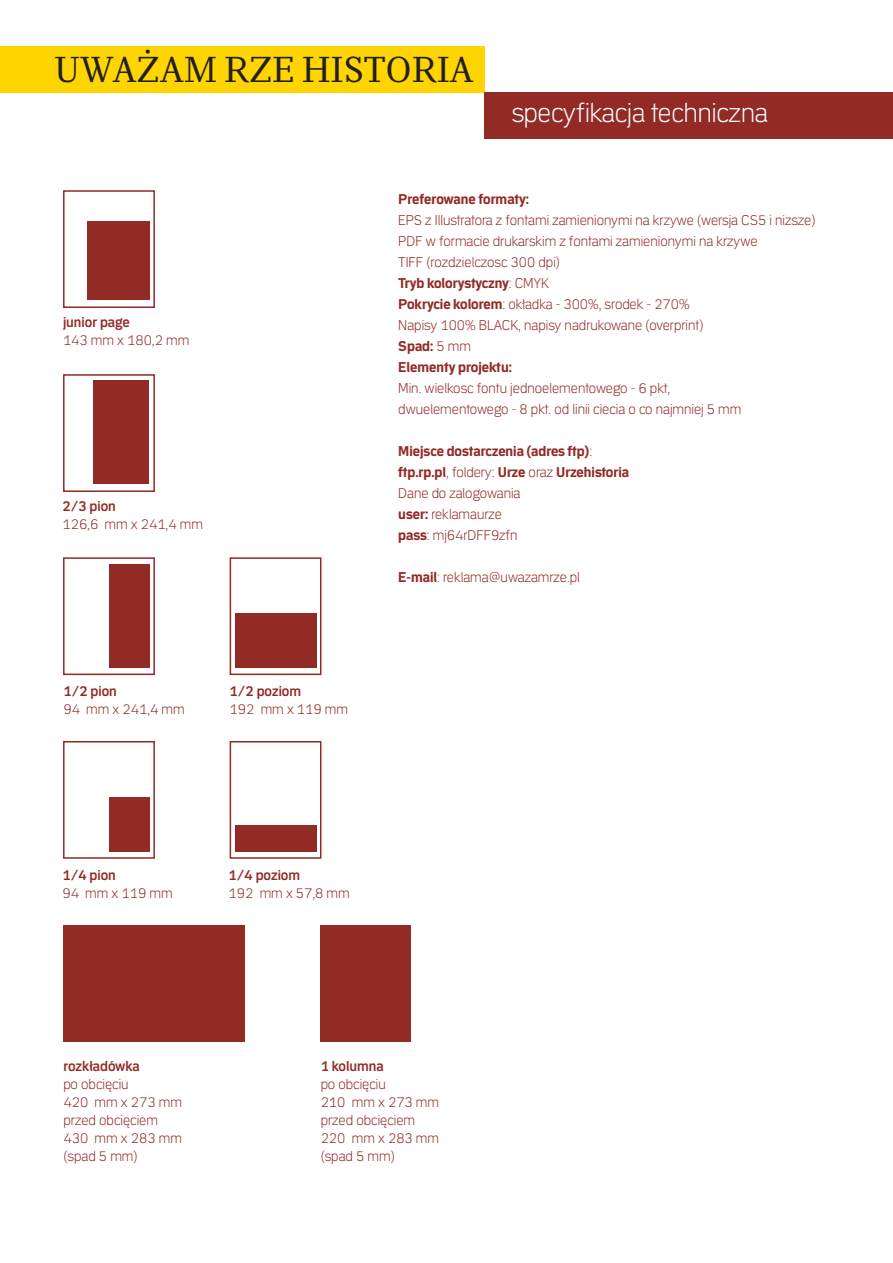
<style>
.page{position:relative;width:893px;height:1263px;background:#fff}
.page>*{position:absolute;margin:0;border:0;box-sizing:border-box;transform-origin:0 0}
.t1{font:36px "Erepublic Body Serif";color:#231f20}
.t2{font:300 28.5px "Erepublic Sans";color:#fff}
.t3{font:300 15px/18px "Erepublic Sans";color:#922b26}
.t4{font:700 15px "Erepublic Sans";color:#922b26}
.t5{font:600 15px "Erepublic Sans";color:#922b26}
.s1{font-weight:300}
.s2{font-weight:700}
</style>
<div class="page">
<div style="left:0;top:47px;width:485px;height:46px;background:#fed501"></div>
<div style="left:63px;top:926px;width:90px;height:116px;background:#922b26"></div>
<div style="left:154px;top:926px;width:91px;height:116px;background:#922b26"></div>
<div style="left:321px;top:926px;width:90px;height:116px;background:#922b26"></div>
<div style="left:230px;top:741px;width:91px;height:118px;border:2px solid #922b26"></div>
<div style="left:235px;top:825px;width:82px;height:27px;background:#922b26"></div>
<div style="left:63px;top:741px;width:92px;height:118px;border:2px solid #922b26"></div>
<div style="left:109px;top:798px;width:41px;height:54px;background:#922b26"></div>
<div style="left:63px;top:557px;width:92px;height:118px;border:2px solid #922b26"></div>
<div style="left:109px;top:564px;width:41px;height:104px;background:#922b26"></div>
<div style="left:63px;top:374px;width:92px;height:118px;border:2px solid #922b26"></div>
<div style="left:94px;top:380px;width:55px;height:104px;background:#922b26"></div>
<div style="left:63px;top:190px;width:92px;height:118px;border:2px solid #922b26"></div>
<div style="left:87px;top:221px;width:62px;height:79px;background:#922b26"></div>
<div style="left:230px;top:557px;width:91px;height:118px;border:2px solid #922b26"></div>
<div style="left:235px;top:613px;width:82px;height:54px;background:#922b26"></div>
<div style="left:485px;top:93px;width:408px;height:46px;background:#922b26"></div>
<p class="t1" style="left:54px;top:48px;width:421px">UWAŻAM RZE HISTORIA</p>
<p class="t2" style="left:512px;top:96px;width:258px">specyfikacja techniczna</p>
<p class="t5" style="left:63px;top:313px;width:69px">junior page</p>
<p class="t3" style="left:63px;top:330px;width:128px">143 mm x 180,2 mm</p>
<p class="t5" style="left:63px;top:497px;width:55px">2/3 pion</p>
<p class="t3" style="left:63px;top:514px;width:142px">126,6 mm x 241,4 mm</p>
<p class="t5" style="left:63px;top:683px;width:55px">1/2 pion</p>
<p class="t3" style="left:63px;top:700px;width:123px">94 mm x 241,4 mm</p>
<p class="t5" style="left:230px;top:683px;width:73px">1/2 poziom</p>
<p class="t3" style="left:230px;top:700px;width:120px">192 mm x 119 mm</p>
<p class="t4" style="left:398px;top:190px;width:132px">Preferowane formaty:</p>
<p class="t3" style="left:398px;top:210px;width:419px">EPS z Illustratora z fontami zamienionymi na krzywe (wersja CS5 i nizsze)</p>
<p class="t3" style="left:398px;top:231px;width:361px">PDF w formacie drukarskim z fontami zamienionymi na krzywe</p>
<p class="t3" style="left:398px;top:252px;width:163px">TIFF (rozdzielczosc 300 dpi)</p>
<p class="t4" style="left:398px;top:274px;width:152px">Tryb kolorystyczny<span class="s1">: CMYK</span></p>
<p class="t3" style="left:398px;top:294px;width:293px"><span class="s2">Pokrycie kolorem</span>: okładka - 300%, srodek - 270%</p>
<p class="t3" style="left:398px;top:315px;width:307px">Napisy 100% BLACK, napisy nadrukowane (overprint)</p>
<p class="t4" style="left:398px;top:337px;width:74px">Spad: <span class="s1">5 mm</span></p>
<p class="t4" style="left:398px;top:358px;width:115px">Elementy projektu:</p>
<p class="t3" style="left:398px;top:377px;width:345px;line-height:21px">Min. wielkosc fontu jednoelementowego - 6 pkt, dwuelementowego - 8 pkt. od linii ciecia o co najmniej 5 mm</p>
<p class="t4" style="left:398px;top:442px;width:195px">Miejsce dostarczenia (adres ftp)<span class="s1">:</span></p>
<p class="t4" style="left:398px;top:463px;width:232px">ftp.rp.pl<span class="s1">; foldery:</span> Urze <span class="s1">oraz</span> Urzehistoria</p>
<p class="t3" style="left:398px;top:483px;width:124px">Dane do zalogowania</p>
<p class="t3" style="left:398px;top:504px;width:105px"><span class="s2">user:</span> reklamaurze</p>
<p class="t3" style="left:398px;top:525px;width:121px"><span class="s2">pass</span>: mj64rDFF9zfn</p>
<p class="t3" style="left:398px;top:567px;width:183px"><span class="s2">E-mail</span>: reklama@uwazamrze.pl</p>
<p class="t5" style="left:63px;top:866px;width:55px">1/4 pion</p>
<p class="t3" style="left:63px;top:883px;width:112px">94 mm x 119 mm</p>
<p class="t5" style="left:229px;top:866px;width:73px">1/4 poziom</p>
<p class="t3" style="left:229px;top:883px;width:123px">192 mm x 57,8 mm</p>
<p class="t5" style="left:63px;top:1057px;width:78px">rozkładówka</p>
<p class="t3" style="left:63px;top:1075px;width:67px">po obcięciu</p>
<p class="t3" style="left:63px;top:1093px;width:120px">420 mm x 273 mm</p>
<p class="t3" style="left:63px;top:1111px;width:96px">przed obcięciem</p>
<p class="t3" style="left:63px;top:1129px;width:120px">430 mm x 283 mm (spad 5 mm)</p>
<p class="t5" style="left:321px;top:1057px;width:64px">1 kolumna</p>
<p class="t3" style="left:321px;top:1075px;width:67px">po obcięciu</p>
<p class="t3" style="left:321px;top:1093px;width:120px">210 mm x 273 mm</p>
<p class="t3" style="left:321px;top:1111px;width:96px">przed obcięciem</p>
<p class="t3" style="left:321px;top:1129px;width:120px">220 mm x 283 mm (spad 5 mm)</p>
</div>
